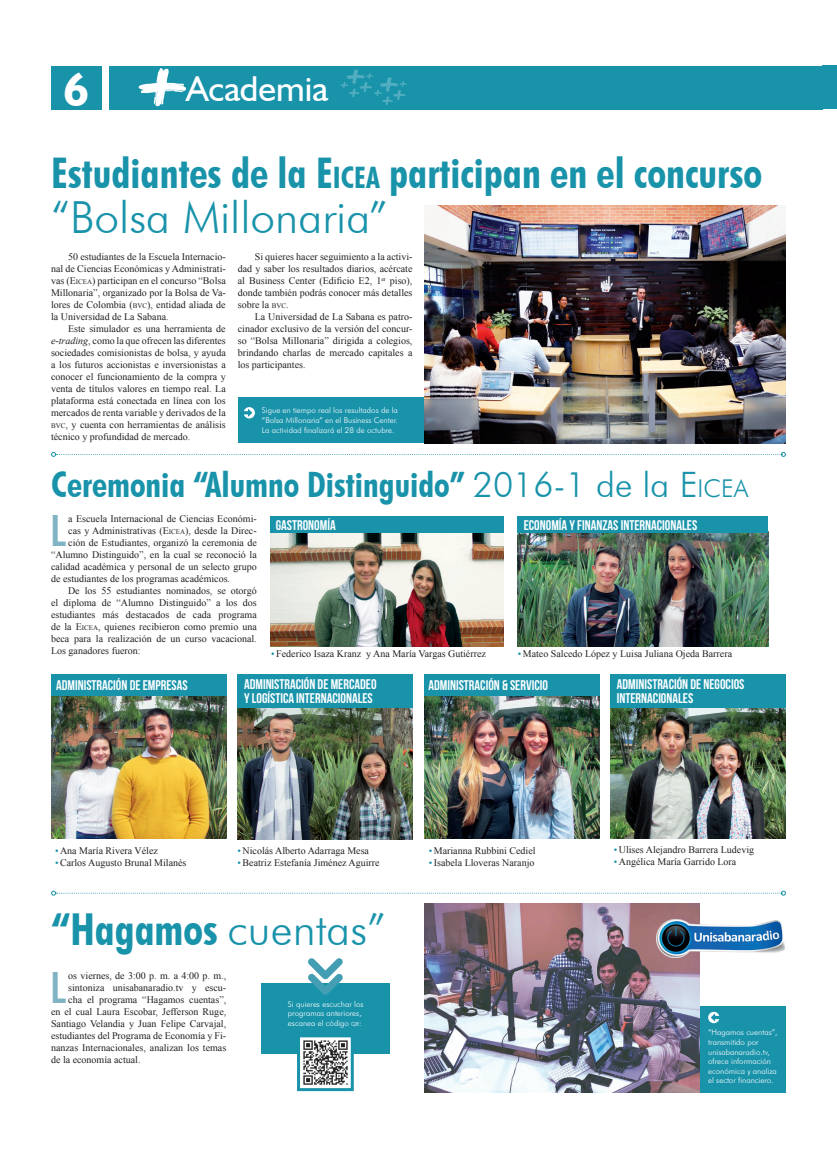
<style>
.page{position:relative;width:837px;height:1163px;background:#fff}
.page>*{position:absolute;margin:0;border:0;box-sizing:border-box;transform-origin:0 0}
.t1{font:700 47.7px "Humanist 521 BT";color:#fff}
.t2{font:44.3px "Bebas Neue";color:#80b3c4}
.t3{font:300 44.2px "Futura BT";color:#1993aa}
.t4{font:700 condensed 44px "Futura BT";color:#1993aa}
.t5{font:700 condensed 42.2px "Futura BT";color:#1993aa}
.t6{font:36px "Humanist 521 BT";color:#fff}
.t7{font:700 condensed 35px "Futura BT";color:#1993aa}
.t8{font:700 14px/14px "Bebas Neue";color:#fff}
.t9{font:10px/12px "Times New Roman";color:#231f20;text-align:justify}
.t10{font:300 8px/9.6px "Futura BT";color:#fff}
.s1{font-style:inherit}
.s2{font-size:29.6px}
.s3{font-size:7px}
.s4{font-style:italic}
.s5{font-weight:300;font-stretch:normal}
.s6{font-weight:300;font-stretch:normal;font-size:24.5px}
.s7{color:#1993aa}
.s8{font-size:5.6px}
</style>
<div class="page">
<div style="left:261px;top:983px;width:128px;height:70px;background:#1993aa"></div>
<div style="left:237px;top:397px;width:296px;height:46px;background:#1993aa"></div>
<div style="left:51px;top:66px;width:51px;height:43px;background:#1993aa"></div>
<div style="left:822px;top:65px;width:14px;height:44px;background:#1993aa"></div>
<div style="left:109px;top:66px;width:713px;height:43px;background:#1993aa"></div>
<svg style="left:139px;top:68px;width:47px;height:39px"></svg>
<svg style="left:340px;top:69px;width:67px;height:36px"></svg>
<svg style="left:51px;top:452px;width:734px;height:5px"></svg>
<svg style="left:51px;top:890px;width:734px;height:5px"></svg>
<img style="left:424px;top:206px;width:361px;height:237px">
<svg style="left:244px;top:407px;width:11px;height:11px"></svg>
<img style="left:270px;top:532px;width:233px;height:115px">
<img style="left:517px;top:532px;width:250px;height:114px">
<img style="left:51px;top:696px;width:175px;height:142px">
<img style="left:424px;top:696px;width:175px;height:142px">
<img style="left:610px;top:707px;width:175px;height:131px">
<div style="left:674px;top:1006px;width:111px;height:86px;background:#1993aa"></div>
<img style="left:424px;top:903px;width:275px;height:189px">
<img style="left:301px;top:1038px;width:48px;height:47px">
<div style="left:297px;top:1034px;width:56px;height:56px;border:3px solid #1993aa"></div>
<svg style="left:308px;top:958px;width:35px;height:36px"></svg>
<svg style="left:708px;top:1011px;width:11px;height:12px"></svg>
<img style="left:237px;top:708px;width:175px;height:131px">
<div style="left:51px;top:674px;width:175px;height:22px;background:#1993aa"></div>
<div style="left:237px;top:674px;width:175px;height:34px;background:#1993aa"></div>
<div style="left:270px;top:516px;width:233px;height:16px;background:#1993aa"></div>
<div style="left:517px;top:516px;width:250px;height:16px;background:#1993aa"></div>
<div style="left:424px;top:674px;width:175px;height:22px;background:#1993aa"></div>
<div style="left:610px;top:674px;width:175px;height:33px;background:#1993aa"></div>
<img style="left:656px;top:919px;width:129px;height:38px">
<h1 class="t1" style="left:63px;top:60px;width:27px">6</h1>
<h3 class="t6" style="left:186px;top:66px;width:143px">Academia</h3>
<h3 class="t5" style="left:51px;top:147px;width:712px">Estudiantes de la <span class="s1">E</span><span class="s2">ICEA</span> participan en el concurso</h3>
<h3 class="t3" style="left:51px;top:190px;width:338px">“Bolsa Millonaria”</h3>
<p class="t9" style="left:51px;top:251px;width:176px;text-indent:17px">50 estudiantes de la Escuela Internacio&shy;nal de Ciencias Económicas y Administrati&shy;vas (<span class="s1">E</span><span class="s3">ICEA</span>) participan en el concurso “Bolsa Millonaria”, organizado por la Bolsa de Va&shy;lores de Colombia (<span class="s3">BVC</span>), entidad aliada de la Universidad de La Sabana.</p>
<p class="t9" style="left:51px;top:323px;width:176px;text-indent:17px">Este simulador es una herramienta de <span class="s4">e-trading</span>, como la que ofrecen las diferentes sociedades comisionistas de bolsa, y ayuda a los futuros accionistas e inversionistas a conocer el funcionamiento de la compra y venta de títulos valores en tiempo real. La plataforma está conectada en línea con los mercados de renta variable y derivados de la <span class="s3">BVC</span><span class="s1">,</span> y cuenta con herramientas de análisis técnico y profundidad de mercado.</p>
<p class="t9" style="left:238px;top:251px;width:176px;text-indent:17px">Si quieres hacer seguimiento a la activi&shy;dad y saber los resultados diarios, acércate al Business Center (Edificio E2, 1<sup>er</sup> piso), donde también podrás conocer más detalles sobre la <span class="s3">BVC</span>.</p>
<p class="t9" style="left:238px;top:311px;width:176px;text-indent:17px">La Universidad de La Sabana es patro&shy;cinador exclusivo de la versión del concur&shy;so “Bolsa Millonaria” dirigida a colegios, brindando charlas de mercado capitales a los participantes.</p>
<p class="t10" style="left:262px;top:405px;width:137px;text-align:justify">Sigue en tiempo real los resultados de la “Bolsa Millonaria” en el Business Center.<br>La actividad finalizará el 28 de octubre.</p>
<h3 class="t7" style="left:51px;top:463px;width:698px">Ceremonia “Alumno Distinguido” <span class="s5">2016-1 de la</span> <span class="s5">E</span><span class="s6">ICEA</span></h3>
<h2 class="t2" style="left:51px;top:506px;width:17px">L</h2>
<p class="t9" style="left:68px;top:512px;width:190px">a Escuela Internacional de Ciencias Económi-</p>
<p class="t9" style="left:68px;top:524px;width:190px">cas y Administrativas (<span class="s1">E</span><span class="s3">ICEA</span>), desde la Direc-</p>
<p class="t9" style="left:68px;top:536px;width:190px">ción de Estudiantes, organizó la ceremonia de</p>
<p class="t9" style="left:51px;top:548px;width:207px">“Alumno Distinguido”, en la cual se reconoció la</p>
<p class="t9" style="left:51px;top:560px;width:207px">calidad académica y personal de un selecto grupo</p>
<p class="t9" style="left:51px;top:572px;width:180px">de estudiantes de los programas académicos.</p>
<p class="t9" style="left:68px;top:584px;width:190px">De los 55 estudiantes nominados, se otorgó</p>
<p class="t9" style="left:51px;top:596px;width:207px">el diploma de “Alumno Distinguido” a los dos</p>
<p class="t9" style="left:51px;top:608px;width:207px">estudiantes más destacados de cada programa</p>
<p class="t9" style="left:51px;top:620px;width:207px">de la <span class="s1">E</span><span class="s3">ICEA</span>, quienes recibieron como premio una</p>
<p class="t9" style="left:51px;top:632px;width:207px">beca para la realización de un curso vacacional.</p>
<p class="t9" style="left:51px;top:644px;width:91px">Los ganadores fueron:</p>
<h3 class="t8" style="left:275px;top:518px;width:61px">GASTRONOMÍA</h3>
<p class="t9" style="left:271px;top:647px;width:216px"><span class="s7">•</span> Federico Isaza Kranz y Ana María Vargas Gutiérrez</p>
<h3 class="t8" style="left:523px;top:517px;width:175px">ECONOMÍA Y FINANZAS INTERNACIONALES</h3>
<p class="t9" style="left:517px;top:647px;width:216px"><span class="s7">•</span> Mateo Salcedo López y Luisa Juliana Ojeda Barrera</p>
<h3 class="t8" style="left:56px;top:678px;width:133px">ADMINISTRACIÓN DE EMPRESAS</h3>
<h3 class="t8" style="left:244px;top:677px;width:134px">ADMINISTRACIÓN DE MERCADEO<br>Y LOGÍSTICA INTERNACIONALES</h3>
<h3 class="t8" style="left:428px;top:678px;width:121px">ADMINISTRACIÓN &amp; SERVICIO</h3>
<p class="t9" style="left:55px;top:844px;width:104px"><span class="s7">•</span> Ana María Rivera Vélez</p>
<p class="t9" style="left:55px;top:856px;width:133px"><span class="s7">•</span>Carlos Augusto Brunal Milanés</p>
<p class="t9" style="left:237px;top:844px;width:133px"><span class="s7">•</span> Nicolás Alberto Adarraga Mesa</p>
<p class="t9" style="left:237px;top:856px;width:143px"><span class="s7">•</span>Beatriz Estefanía Jiménez Aguirre</p>
<h3 class="t4" style="left:51px;top:902px;width:336px">“Hagamos <span class="s5">cuentas”</span></h3>
<h2 class="t2" style="left:51px;top:963px;width:17px">L</h2>
<p class="t9" style="left:68px;top:969px;width:159px">os viernes, de 3:00 p. m. a 4:00 p. m.,</p>
<p class="t9" style="left:68px;top:981px;width:159px">sintoniza unisabanaradio.tv y escu-</p>
<p class="t9" style="left:68px;top:993px;width:159px">cha el programa “Hagamos cuentas”,</p>
<p class="t9" style="left:51px;top:1005px;width:177px">en el cual Laura Escobar, Jefferson Ruge,</p>
<p class="t9" style="left:51px;top:1017px;width:177px">Santiago Velandia y Juan Felipe Carvajal,</p>
<p class="t9" style="left:51px;top:1029px;width:177px">estudiantes del Programa de Economía y Fi-</p>
<p class="t9" style="left:51px;top:1041px;width:177px">nanzas Internacionales, analizan los temas</p>
<p class="t9" style="left:51px;top:1053px;width:91px">de la economía actual.</p>
<p class="t10" style="left:288px;top:998px;width:77px">Si quieres escuchar los programas anteriores, escanea el código <span class="s8">QR</span>:</p>
<p class="t9" style="left:428px;top:843px;width:108px"><span class="s7">•</span> Marianna Rubbini Cediel</p>
<p class="t9" style="left:428px;top:855px;width:107px"><span class="s7">•</span>Isabela Lloveras Naranjo</p>
<h3 class="t8" style="left:616px;top:676px;width:129px">ADMINISTRACIÓN DE NEGOCIOS<br>INTERNACIONALES</h3>
<p class="t9" style="left:613px;top:842px;width:142px"><span class="s7">•</span> Ulises Alejandro Barrera Ludevig</p>
<p class="t9" style="left:613px;top:854px;width:124px"><span class="s7">•</span> Angélica María Garrido Lora</p>
<p class="t10" style="left:708px;top:1027px;width:71px">“Hagamos cuentas”, transmitido por unisabanaradio.tv, ofrece información económica y analiza el sector financiero.</p>
</div>
